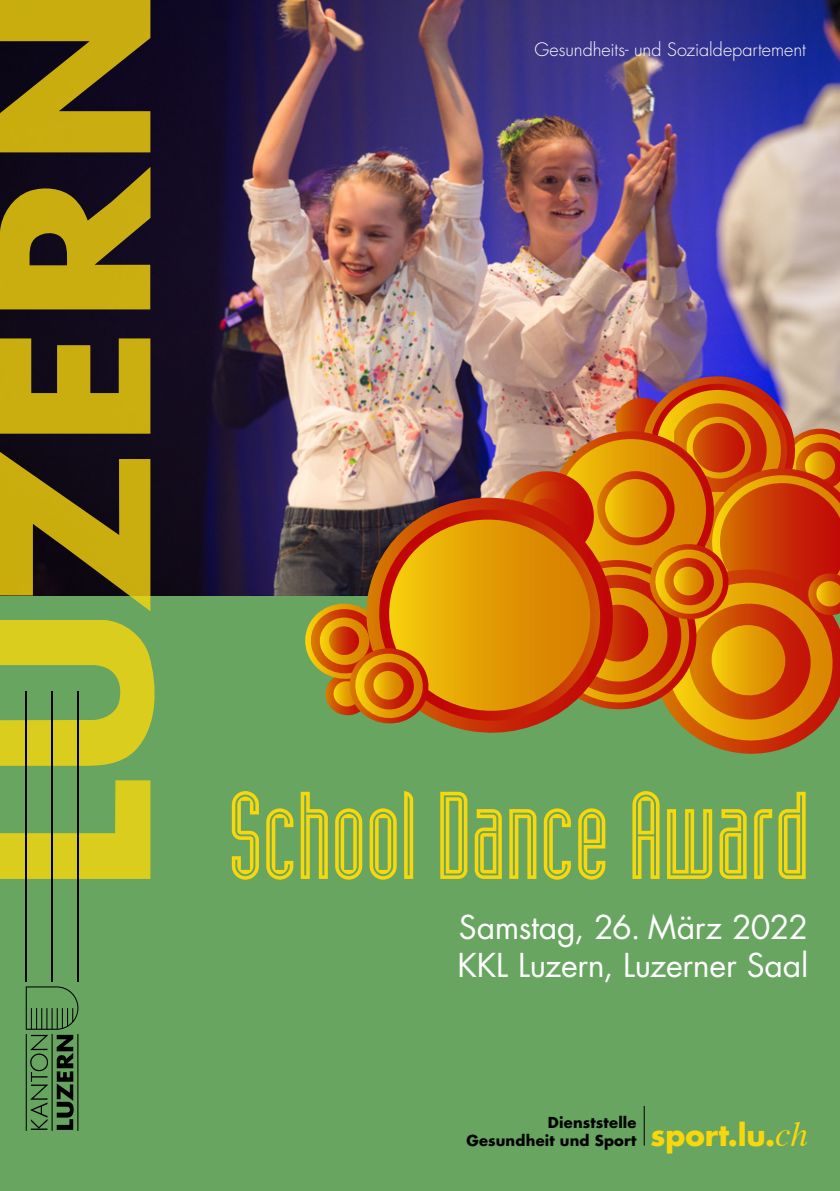
<style>
.page{position:relative;width:840px;height:1191px;background:#fff}
.page>*{position:absolute;margin:0;border:0;box-sizing:border-box;transform-origin:0 0}
.t1{font:122px "Industria LT Inline";letter-spacing:-.015em;color:#f9d70d}
.t2{font:32px/38.4px "Futura Luzern";letter-spacing:-.01em;color:#fff}
.t3{font:300 18px "Futura Luzern";color:#fff}
.t4{font:700 14.6px/17.6px "Futura Luzern";letter-spacing:.015em;color:#000}
.s1{font-size:29.4px;color:#f9d70d}
.s2{font-family:"Times";font-weight:400;font-style:italic;font-size:35px;color:#f9d70d}
</style>
<div class="page">
<div style="left:0;top:595px;width:839px;height:596px;background:#67a560"></div>
<img style="left:0;top:0;width:839px;height:595px">
<hr style="left:643px;top:1106px;width:1px;height:39px;background:#000">
<svg style="left:0;top:452px;width:150px;height:159px;background:#7d7117"></svg>
<svg style="left:0;top:0;width:150px;height:152px;background:#937d12"></svg>
<svg style="left:0;top:338px;width:150px;height:96px;background:#a08911"></svg>
<svg style="left:0;top:780px;width:150px;height:99px"></svg>
<svg style="left:0;top:167px;width:150px;height:142px;background:#8e7814"></svg>
<svg style="left:0;top:620px;width:155px;height:146px"></svg>
<hr style="left:26px;top:1034px;width:1px;height:96px;background:#000">
<hr style="left:52px;top:1034px;width:1px;height:96px;background:#000">
<hr style="left:51px;top:691px;width:2px;height:291px;background:#000">
<hr style="left:77px;top:1034px;width:1px;height:96px;background:#000">
<hr style="left:77px;top:691px;width:1px;height:291px;background:#000">
<svg style="left:26px;top:986px;width:52px;height:143px"></svg>
<hr style="left:26px;top:691px;width:1px;height:291px;background:#000">
<svg style="left:497px;top:376px;width:342px;height:378px;background:#c86c20"></svg>
<svg style="left:357px;top:497px;width:264px;height:244px"></svg>
<svg style="left:376px;top:514px;width:226px;height:209px"></svg>
<svg style="left:379px;top:509px;width:220px;height:211px;background:#d27907"></svg>
<svg style="left:305px;top:603px;width:127px;height:124px"></svg>
<p class="t3" style="left:534px;top:38px;width:273px">Gesundheits- und Sozialdepartement</p>
<h1 class="t1" style="left:227px;top:768px;width:584px">School Dance Award</h1>
<h2 class="t2" style="left:457px;top:908px;width:352px">Samstag, 26. März 2022<br>KKL Luzern, Luzerner Saal</h2>
<p class="t4" style="left:466px;top:1113px;width:343px;text-indent:81px">Dienststelle<br>Gesundheit und Sport <span class="s1">sport.lu.</span><span class="s2">ch</span></p>
</div>
